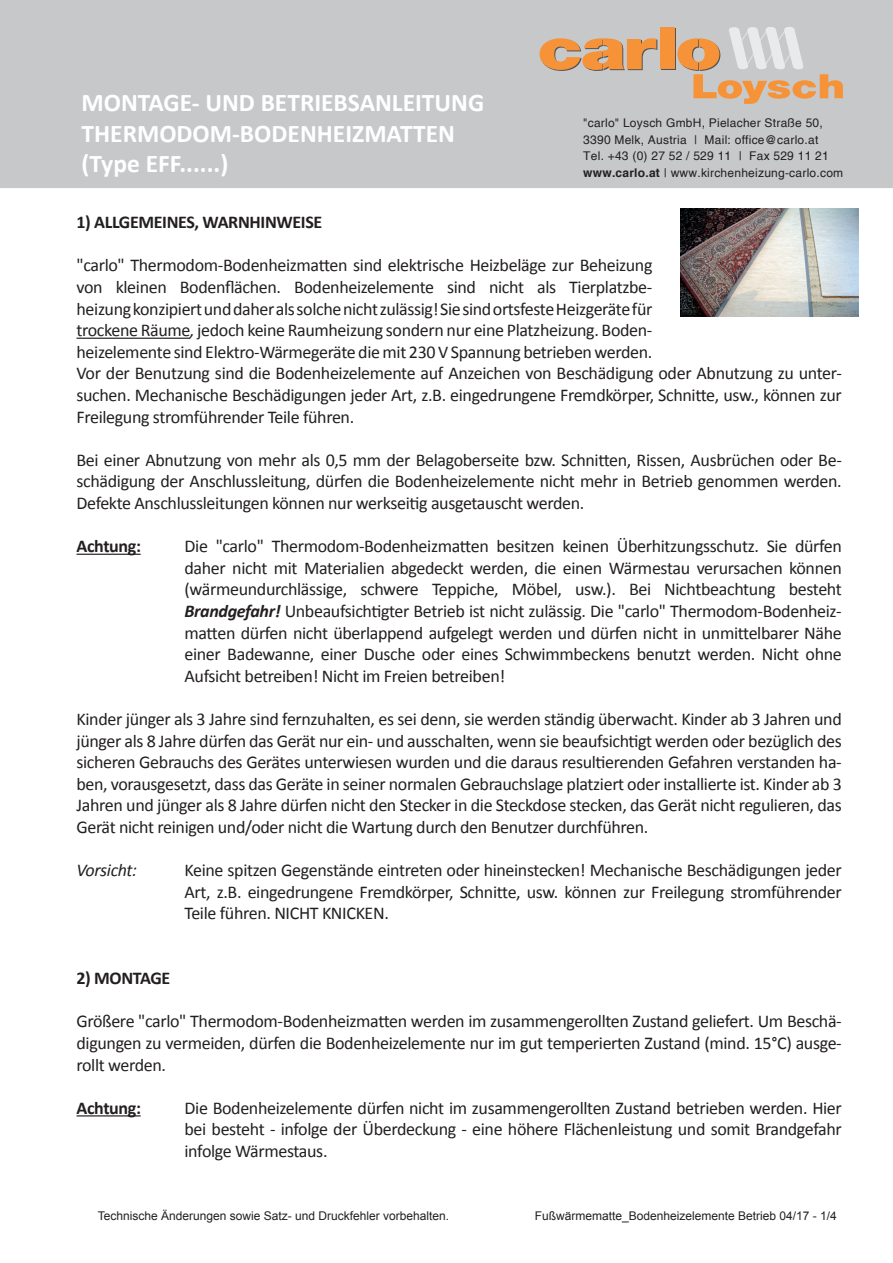
<style>
.page{position:relative;width:893px;height:1263px;background:#fff}
.page>*{position:absolute;margin:0;border:0;box-sizing:border-box;transform-origin:0 0}
.t1{font:700 25.5px/30.6px "Calibri";color:#fff}
.t2{font:18px/21.6px "Calibri";letter-spacing:-.02em;color:#231f20;text-align:justify}
.t3{font:700 18px "Calibri";letter-spacing:-.02em;color:#231f20}
.t4{font:italic 18px "Calibri";letter-spacing:-.02em;color:#231f20}
.t5{font:12px/16.5px "Helvetica";letter-spacing:.02em;color:#231f20}
.t6{font:12px "Arial";color:#231f20}
.s1{font-weight:700}
.s2{font-style:italic}
.s3{font-weight:700;font-style:italic}
</style>
<div class="page">
<div style="left:0;top:0;width:893px;height:188px;background:#c6c8c9"></div>
<svg style="left:661px;top:29px;width:14px;height:41px"></svg>
<svg style="left:539px;top:38px;width:118px;height:33px;background:#dba06a"></svg>
<div style="left:660px;top:28px;width:14px;height:41px;background:#f69238"></div>
<svg style="left:677px;top:25px;width:166px;height:79px;background:#d4c0ad"></svg>
<hr style="left:77px;top:338px;width:113px;height:1px;background:#231f20">
<hr style="left:77px;top:554px;width:64px;height:1px;background:#231f20">
<hr style="left:77px;top:1115px;width:64px;height:1px;background:#231f20">
<img style="left:680px;top:208px;width:179px;height:108px">
<h1 class="t1" style="left:82px;top:87px;width:404px">MONTAGE- UND BETRIEBSANLEITUNG<br>THERMODOM-BODENHEIZMATTEN (Type EFF......)</h1>
<p class="t5" style="left:583px;top:115px;width:261px">"carlo" Loysch GmbH, Pielacher Straße 50, 3390 Melk, Austria | Mail: office@carlo.at<br>Tel. +43 (0) 27 52 / 529 11 | Fax 529 11 21 <span class="s1">www.carlo.at</span> | www.kirchenheizung-carlo.com</p>
<p class="t3" style="left:77px;top:211px;width:247px">1) ALLGEMEINES, WARNHINWEISE</p>
<p class="t2" style="left:77px;top:255px;width:767px;text-align:left">"carlo" Thermodom-Bodenheizmatten sind elektrische Heizbeläge zur Beheizung<br>von kleinen Bodenflächen. Bodenheizelemente sind nicht als Tierplatzbe-<br>heizung konzipiert und daher als solche nicht zulässig! Sie sind ortsfeste Heizgeräte für<br>trockene Räume<span class="s2">,</span> jedoch keine Raumheizung sondern nur eine Platzheizung. Boden-<br>heizelemente sind Elektro-Wärmegeräte die mit 230 V Spannung betrieben werden.<br>Vor der Benutzung sind die Bodenheizelemente auf Anzeichen von Beschädigung oder Abnutzung zu unter&shy;suchen. Mechanische Beschädigungen jeder Art, z.B. eingedrungene Fremdkörper, Schnitte, usw., können zur Freilegung stromführender Teile führen.</p>
<p class="t2" style="left:77px;top:449px;width:767px">Bei einer Abnutzung von mehr als 0,5 mm der Belagoberseite bzw. Schnitten, Rissen, Ausbrüchen oder Be&shy;schädigung der Anschlussleitung, dürfen die Bodenheizelemente nicht mehr in Betrieb genommen werden.<br>Defekte Anschlussleitungen können nur werkseitig ausgetauscht werden.</p>
<p class="t3" style="left:77px;top:535px;width:66px">Achtung:</p>
<p class="t2" style="left:185px;top:535px;width:659px">Die "carlo" Thermodom-Bodenheizmatten besitzen keinen Überhitzungsschutz. Sie dürfen daher nicht mit Materialien abgedeckt werden, die einen Wärmestau verursachen können (wärmeundurchlässige, schwere Teppiche, Möbel, usw.). Bei Nichtbeachtung besteht <span class="s3">Brandgefahr!</span> Unbeaufsichtigter Betrieb ist nicht zulässig. Die "carlo" Thermodom-Bodenheiz&shy;matten dürfen nicht überlappend aufgelegt werden und dürfen nicht in unmittelbarer Nähe einer Badewanne, einer Dusche oder eines Schwimmbeckens benutzt werden. Nicht ohne Aufsicht betreiben! Nicht im Freien betreiben!</p>
<p class="t2" style="left:77px;top:708px;width:767px">Kinder jünger als 3 Jahre sind fernzuhalten, es sei denn, sie werden ständig überwacht. Kinder ab 3 Jahren und jünger als 8 Jahre dürfen das Gerät nur ein- und ausschalten, wenn sie beaufsichtigt werden oder bezüglich des sicheren Gebrauchs des Gerätes unterwiesen wurden und die daraus resultierenden Gefahren verstanden ha&shy;ben, vorausgesetzt, dass das Geräte in seiner normalen Gebrauchslage platziert oder installierte ist. Kinder ab 3<br>Jahren und jünger als 8 Jahre dürfen nicht den Stecker in die Steckdose stecken, das Gerät nicht regulieren, das Gerät nicht reinigen und/oder nicht die Wartung durch den Benutzer durchführen.</p>
<p class="t4" style="left:77px;top:858px;width:62px">Vorsicht:</p>
<p class="t2" style="left:185px;top:859px;width:659px">Keine spitzen Gegenstände eintreten oder hineinstecken! Mechanische Beschädigungen jeder Art, z.B. eingedrungene Fremdkörper, Schnitte, usw. können zur Freilegung stromführender Teile führen. NICHT KNICKEN.</p>
<p class="t3" style="left:77px;top:967px;width:95px">2) MONTAGE</p>
<p class="t2" style="left:77px;top:1011px;width:767px">Größere "carlo" Thermodom-Bodenheizmatten werden im zusammengerollten Zustand geliefert. Um Beschä&shy;digungen zu vermeiden, dürfen die Bodenheizelemente nur im gut temperierten Zustand (mind. 15°C) ausge&shy;rollt werden.</p>
<p class="t3" style="left:77px;top:1096px;width:66px">Achtung:</p>
<p class="t2" style="left:185px;top:1097px;width:659px">Die Bodenheizelemente dürfen nicht im zusammengerollten Zustand betrieben werden. Hier bei besteht - infolge der Überdeckung - eine höhere Flächenleistung und somit Brandgefahr infolge Wärmestaus.</p>
<p class="t6" style="left:98px;top:1208px;width:353px">Technische Änderungen sowie Satz- und Druckfehler vorbehalten.</p>
<p class="t6" style="left:535px;top:1208px;width:304px">Fußwärmematte_Bodenheizelemente Betrieb 04/17 - 1/4</p>
</div>
